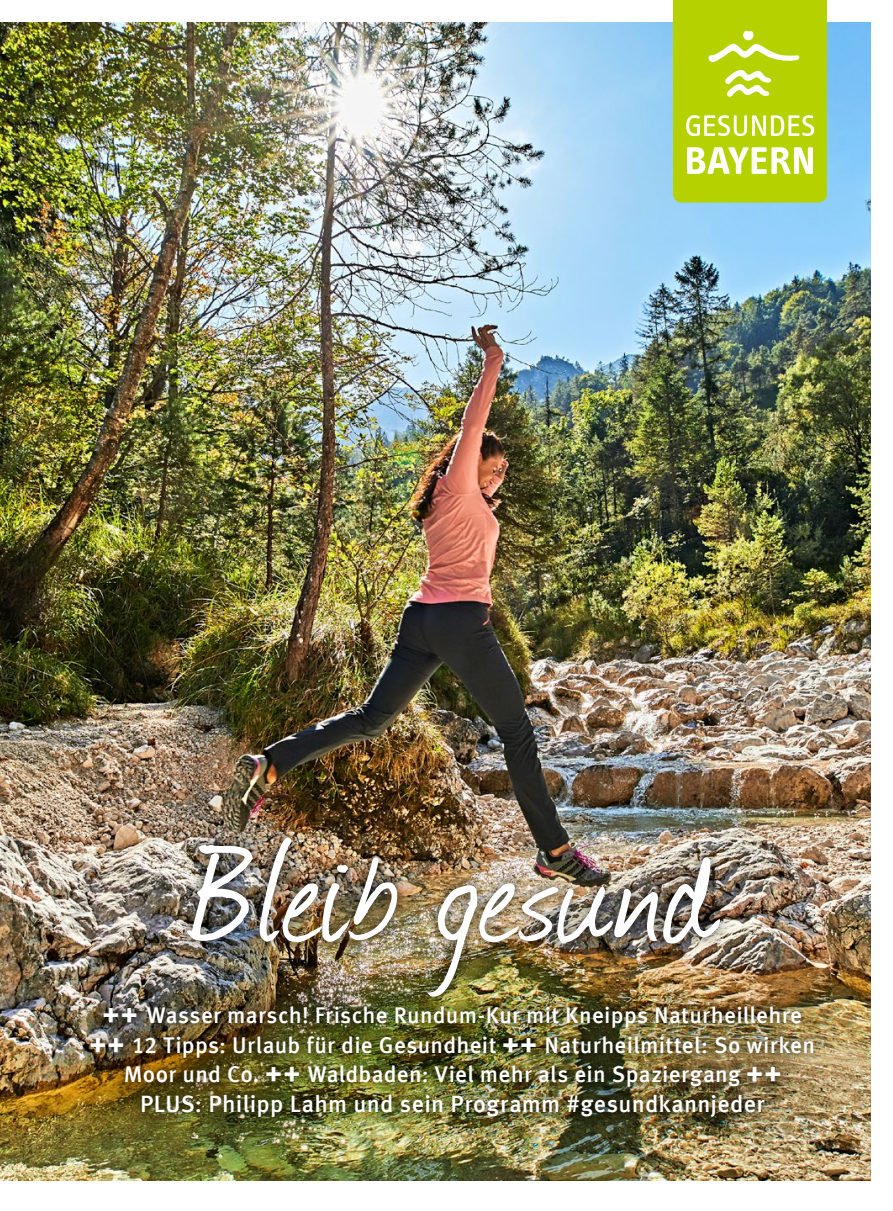
<style>
.page{position:relative;width:893px;height:1211px;background:#fff}
.page>*{position:absolute;margin:0;border:0;box-sizing:border-box;transform-origin:0 0}
.t1{font:169.75px "Journal";letter-spacing:.005em;color:#fff}
.t2{font:500 23.62px "Meta Offc";letter-spacing:.01em;color:#fff}
.t3{font:500 22.75px/29.8px "Meta Offc";letter-spacing:.01em;color:#fff;text-align:center}
.s1{font-weight:900}
</style>
<div class="page">
<img style="left:0;top:22px;width:871px;height:1157px">
<svg style="left:673px;top:0;width:154px;height:203px;background:#bed720"></svg>
<div style="left:80px;top:995px;width:744px;height:132px;background:#000;opacity:.75"></div>
<div style="left:176px;top:825px;width:555px;height:182px;background:#000;opacity:.75"></div>
<h1 class="t1" style="left:190px;top:775px;width:527px">Bleib gesund</h1>
<p class="t3" style="left:90px;top:1000px;width:727px"><span class="s1">++</span> Wasser marsch! Frische Rundum-Kur mit Kneipps Naturheillehre <span class="s1">++</span> 12 Tipps: Urlaub für die Gesundheit <span class="s1">++</span> Naturheilmittel: So wirken<br>Moor und Co. <span class="s1">++</span> Waldbaden: Viel mehr als ein Spaziergang <span class="s1">++</span></p>
<p class="t2" style="left:140px;top:1090px;width:626px">PLUS: Philipp Lahm und sein Programm #gesundkannjeder</p>
</div>
